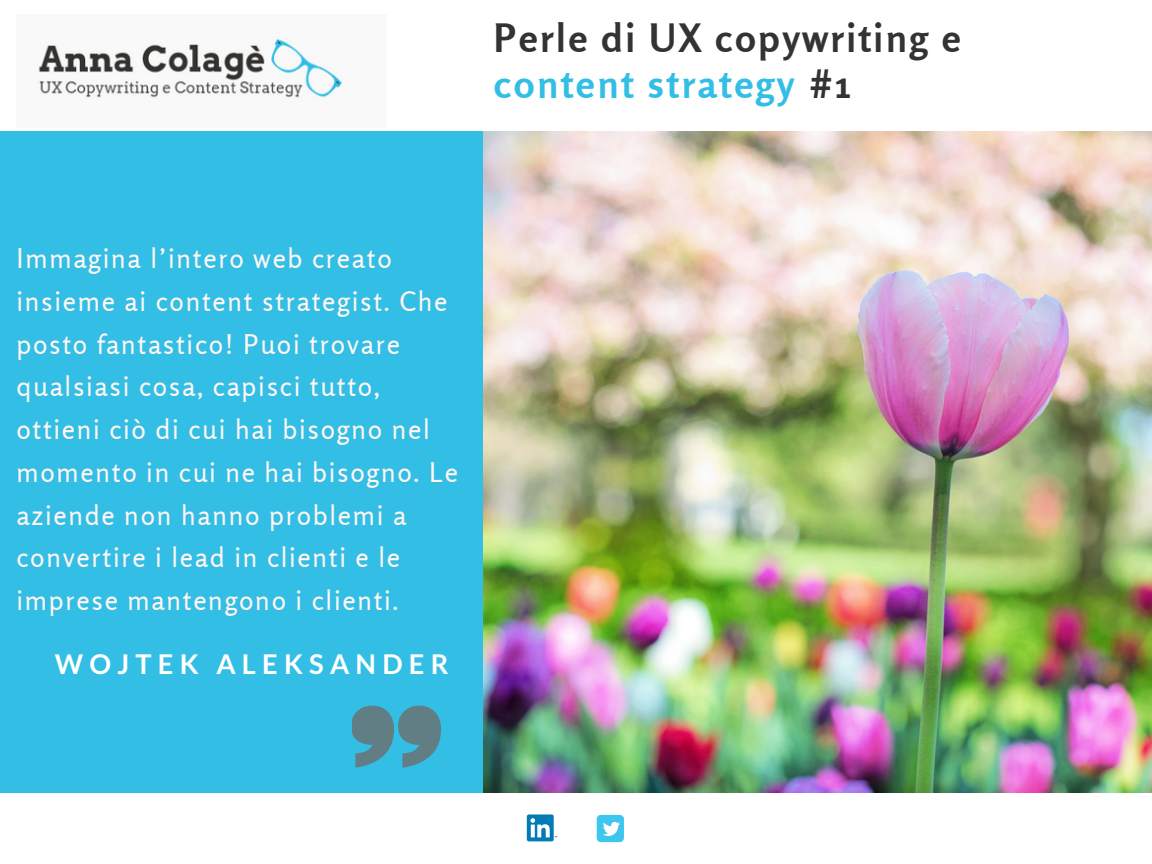
<style>
.page{position:relative;width:1152px;height:864px;background:#fff}
.page>*{position:absolute;margin:0;border:0;box-sizing:border-box;transform-origin:0 0}
.t1{font:700 39px/46.5px "Rosario";letter-spacing:.06em;color:#333}
.t2{font:700 27.15px "Lato";letter-spacing:.23em;color:#fff}
.t3{font:27px/42.8px "Rosario";letter-spacing:.06em;color:#fff6f3}
.s1{color:#33bee5}
</style>
<div class="page">
<img style="left:482px;top:132px;width:670px;height:660px">
<div style="left:0;top:132px;width:482px;height:661px;background:#33bee5"></div>
<svg style="left:353px;top:706px;width:87px;height:62px"></svg>
<img style="left:38px;top:38px;width:304px;height:60px">
<div style="left:527px;top:815px;width:27px;height:26px;background:#007bb6;border-radius:2px"></div>
<svg style="left:530px;top:818px;width:27px;height:19px"></svg>
<div style="left:597px;top:815px;width:27px;height:27px;background:#3fc6ee;border-radius:4px"></div>
<svg style="left:603px;top:822px;width:17px;height:14px"></svg>
<h1 class="t1" style="left:494px;top:14px;width:469px">Perle di UX copywriting e <span class="s1">content strategy</span> #1</h1>
<p class="t3" style="left:16px;top:237px;width:443px">Immagina l’intero web creato insieme ai content strategist. Che posto fantastico! Puoi trovare qualsiasi cosa, capisci tutto, ottieni ciò di cui hai bisogno nel momento in cui ne hai bisogno. Le aziende non hanno problemi a convertire i lead in clienti e le imprese mantengono i clienti.</p>
<p class="t2" style="left:55px;top:647px;width:395px">WOJTEK ALEKSANDER</p>
</div>
